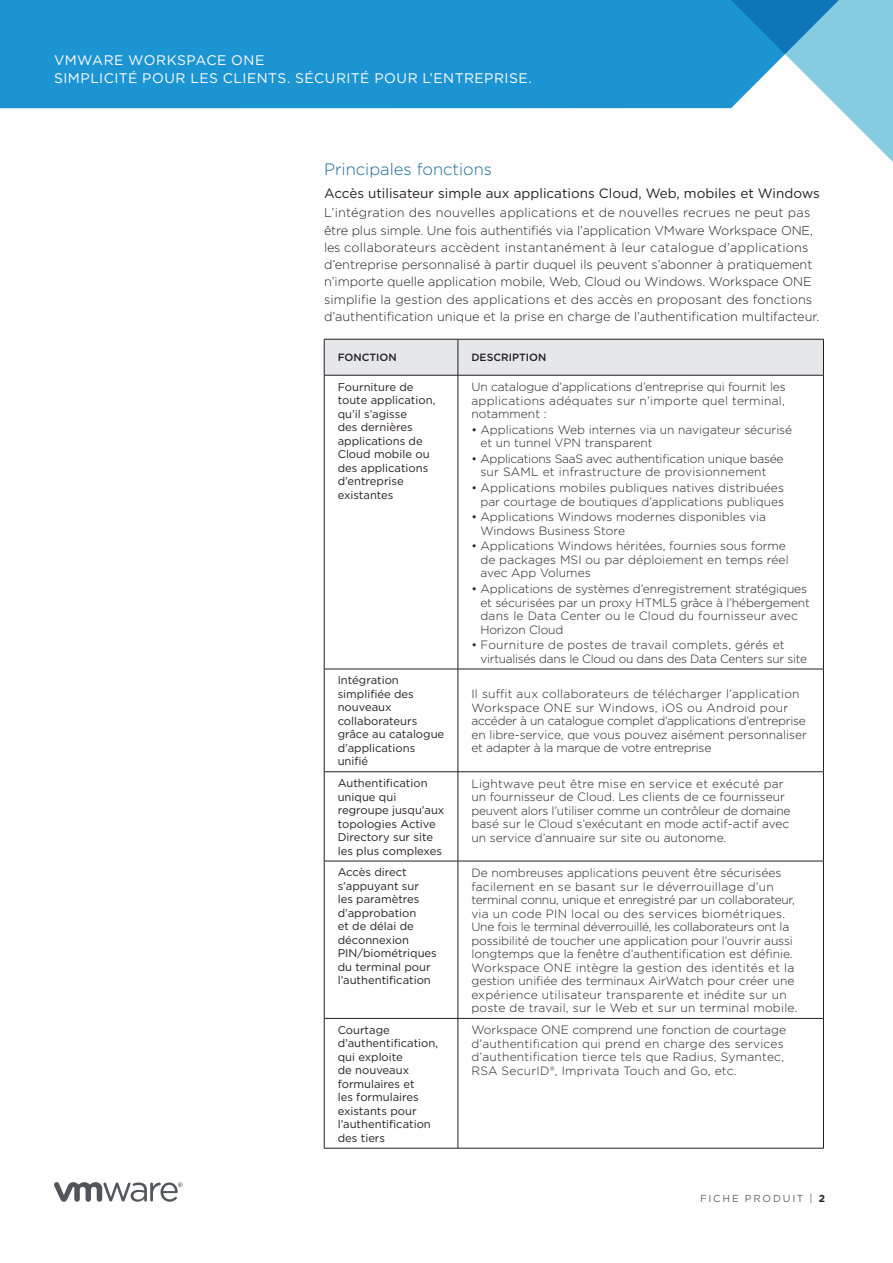
<style>
.page{position:relative;width:893px;height:1263px;background:#fff}
.page>*{position:absolute;margin:0;border:0;box-sizing:border-box;transform-origin:0 0}
._4a__SUBHEAD-1{font:300 16.5px "Gotham";color:#176a92}
.FOLIO-WHITE{font:13.8px/17.2px "Gotham";letter-spacing:.035em;color:#fff}
._4a__SUBHEAD-2-BLK{font:13.5px "Gotham";color:#231f20}
._3a__BODY_TEXT{font:300 12.75px/17.2px "Gotham";color:#231f20}
._6c__TABLE_BODY{font:300 12px/13.5px "Gotham";color:#231f20}
._6c__TABLE_BODY-2{font:300 12px/13.5px "Gotham";letter-spacing:-.02em;color:#231f20}
._6c__TABLE_BODY-3{font:300 12px/13.5px "Gotham";letter-spacing:.02em;color:#231f20}
._6b__TABLE_SUBHEAD{font:11.25px/13.5px "Gotham";color:#231f20}
._6a__TABLE_HEAD{font:500 10.5px "Gotham";color:#231f20}
.FOLIO-BOTTOM-GRAY{font:10.2px "Gotham";letter-spacing:.18em;color:#636265}
.s1{font-weight:700;color:#231f20}
</style>
<div class="page">
<svg style="left:54px;top:1182px;width:129px;height:20px"></svg>
<div style="left:0;top:0;width:718px;height:108px;background:#1c94d2"></div>
<svg style="left:718px;top:0;width:175px;height:162px"></svg>
<div style="left:325px;top:340px;width:498px;height:35px;background:#e6e7e9"></div>
<hr style="left:324px;top:339px;width:134px;height:1px;background:#231f20">
<hr style="left:324px;top:339px;width:1px;height:36px;background:#231f20">
<hr style="left:458px;top:339px;width:366px;height:1px;background:#231f20">
<hr style="left:458px;top:339px;width:1px;height:36px;background:#231f20">
<hr style="left:823px;top:339px;width:1px;height:36px;background:#231f20">
<hr style="left:324px;top:375px;width:134px;height:1px;background:#231f20">
<hr style="left:324px;top:375px;width:1px;height:294px;background:#231f20">
<hr style="left:458px;top:375px;width:366px;height:1px;background:#231f20">
<hr style="left:458px;top:375px;width:1px;height:294px;background:#231f20">
<hr style="left:823px;top:375px;width:1px;height:294px;background:#231f20">
<hr style="left:324px;top:669px;width:134px;height:1px;background:#231f20">
<hr style="left:324px;top:669px;width:1px;height:102px;background:#231f20">
<hr style="left:458px;top:669px;width:366px;height:1px;background:#231f20">
<hr style="left:458px;top:669px;width:1px;height:102px;background:#231f20">
<hr style="left:823px;top:669px;width:1px;height:102px;background:#231f20">
<hr style="left:324px;top:771px;width:134px;height:1px;background:#231f20">
<hr style="left:324px;top:772px;width:1px;height:89px;background:#231f20">
<hr style="left:458px;top:771px;width:366px;height:1px;background:#231f20">
<hr style="left:458px;top:772px;width:1px;height:89px;background:#231f20">
<hr style="left:823px;top:772px;width:1px;height:89px;background:#231f20">
<hr style="left:324px;top:861px;width:134px;height:1px;background:#231f20">
<hr style="left:324px;top:861px;width:1px;height:157px;background:#231f20">
<hr style="left:458px;top:861px;width:366px;height:1px;background:#231f20">
<hr style="left:458px;top:861px;width:1px;height:157px;background:#231f20">
<hr style="left:823px;top:861px;width:1px;height:157px;background:#231f20">
<hr style="left:324px;top:1018px;width:134px;height:1px;background:#231f20">
<hr style="left:324px;top:1018px;width:1px;height:130px;background:#231f20">
<hr style="left:458px;top:1018px;width:366px;height:1px;background:#231f20">
<hr style="left:458px;top:1018px;width:1px;height:130px;background:#231f20">
<hr style="left:823px;top:1018px;width:1px;height:130px;background:#231f20">
<hr style="left:324px;top:1148px;width:134px;height:1px;background:#231f20">
<hr style="left:458px;top:1148px;width:366px;height:1px;background:#231f20">
<p class="FOLIO-WHITE" style="left:54px;top:51px;width:479px">VMWARE WORKSPACE ONE<br>SIMPLICITÉ POUR LES CLIENTS. SÉCURITÉ POUR L’ENTREPRISE.</p>
<p class="_4a__SUBHEAD-1" style="left:324px;top:159px;width:170px">Principales fonctions</p>
<p class="_4a__SUBHEAD-2-BLK" style="left:324px;top:184px;width:497px">Accès utilisateur simple aux applications Cloud, Web, mobiles et Windows</p>
<p class="_3a__BODY_TEXT" style="left:324px;top:204px;width:497px">L’intégration des nouvelles applications et de nouvelles recrues ne peut pas être plus simple. Une fois authentifiés via l’application VMware Workspace ONE, les collaborateurs accèdent instantanément à leur catalogue d’applications d’entreprise personnalisé à partir duquel ils peuvent s’abonner à pratiquement n’importe quelle application mobile, Web, Cloud ou Windows. Workspace ONE simplifie la gestion des applications et des accès en proposant des fonctions d’authentification unique et la prise en charge de l’authentification multifacteur.</p>
<p class="_6a__TABLE_HEAD" style="left:338px;top:351px;width:61px">FONCTION</p>
<p class="_6a__TABLE_HEAD" style="left:471px;top:351px;width:77px">DESCRIPTION</p>
<p class="_6b__TABLE_SUBHEAD" style="left:338px;top:380px;width:99px">Fourniture de toute application, qu’il s’agisse<br>des dernières applications de<br>Cloud mobile ou des applications d’entreprise existantes</p>
<p class="_6c__TABLE_BODY" style="left:471px;top:380px;width:316px;text-align:justify">Un catalogue d’applications d’entreprise qui fournit les applications adéquates sur n’importe quel terminal, notamment :</p>
<p class="_6c__TABLE_BODY" style="left:480px;top:422px;width:313px;text-indent:-9px">• Applications Web internes via un navigateur sécurisé et un tunnel VPN transparent</p>
<p class="_6c__TABLE_BODY-2" style="left:480px;top:452px;width:305px;text-indent:-9px">• Applications SaaS avec authentification unique basée sur SAML et infrastructure de provisionnement</p>
<p class="_6c__TABLE_BODY" style="left:471px;top:481px;width:314px;text-align:right">• Applications mobiles publiques natives distribuées par courtage de boutiques d’applications publiques</p>
<p class="_6c__TABLE_BODY" style="left:480px;top:510px;width:287px;text-indent:-9px">• Applications Windows modernes disponibles via<br>Windows Business Store</p>
<p class="_6c__TABLE_BODY" style="left:480px;top:539px;width:310px;text-indent:-9px">• Applications Windows héritées, fournies sous forme de packages MSI ou par déploiement en temps réel avec App Volumes</p>
<p class="_6c__TABLE_BODY" style="left:480px;top:582px;width:331px;text-indent:-9px">• Applications de systèmes d’enregistrement stratégiques et sécurisées par un proxy HTML5 grâce à l’hébergement dans le Data Center ou le Cloud du fournisseur avec Horizon Cloud</p>
<p class="_6c__TABLE_BODY-2" style="left:480px;top:638px;width:328px;text-indent:-9px">• Fourniture de postes de travail complets, gérés et virtualisés dans le Cloud ou dans des Data Centers sur site</p>
<p class="_6b__TABLE_SUBHEAD" style="left:338px;top:673px;width:108px">Intégration simplifiée des nouveaux collaborateurs grâce au catalogue d’applications unifié</p>
<p class="_6c__TABLE_BODY" style="left:471px;top:687px;width:337px">Il suffit aux collaborateurs de télécharger l’application Workspace ONE sur Windows, iOS ou Android pour accéder à un catalogue complet d’applications d’entreprise en libre-service, que vous pouvez aisément personnaliser et adapter à la marque de votre entreprise</p>
<p class="_6b__TABLE_SUBHEAD" style="left:338px;top:776px;width:108px">Authentification unique qui regroupe jusqu’aux topologies Active<br>Directory sur site les plus complexes</p>
<p class="_6c__TABLE_BODY" style="left:471px;top:776px;width:321px">Lightwave peut être mise en service et exécuté par un fournisseur de Cloud. Les clients de ce fournisseur peuvent alors l’utiliser comme un contrôleur de domaine basé sur le Cloud s’exécutant en mode actif-actif avec un service d’annuaire sur site ou autonome.</p>
<p class="_6b__TABLE_SUBHEAD" style="left:338px;top:865px;width:101px">Accès direct s’appuyant sur les paramètres d’approbation<br>et de délai de déconnexion<br>PIN/biométriques du terminal pour l’authentification</p>
<p class="_6c__TABLE_BODY" style="left:471px;top:866px;width:328px">De nombreuses applications peuvent être sécurisées facilement en se basant sur le déverrouillage d’un terminal connu, unique et enregistré par un collaborateur, via un code PIN local ou des services biométriques.<br>Une fois le terminal déverrouillé, les collaborateurs ont la possibilité de toucher une application pour l’ouvrir aussi longtemps que la fenêtre d’authentification est définie.<br>Workspace ONE intègre la gestion des identités et la gestion unifiée des terminaux AirWatch pour créer une expérience utilisateur transparente et inédite sur un poste de travail, sur le Web et sur un terminal mobile.</p>
<p class="_6b__TABLE_SUBHEAD" style="left:338px;top:1023px;width:102px">Courtage d’authentification, qui exploite<br>de nouveaux formulaires et<br>les formulaires existants pour l’authentification des tiers</p>
<p class="_6c__TABLE_BODY-3" style="left:471px;top:1023px;width:316px">Workspace ONE comprend une fonction de courtage d’authentification qui prend en charge des services d’authentification tierce tels que Radius, Symantec, RSA SecurID®, Imprivata Touch and Go, etc.</p>
<p class="FOLIO-BOTTOM-GRAY" style="left:700px;top:1191px;width:126px">FICHE PRODUIT | <span class="s1">2</span></p>
</div>
